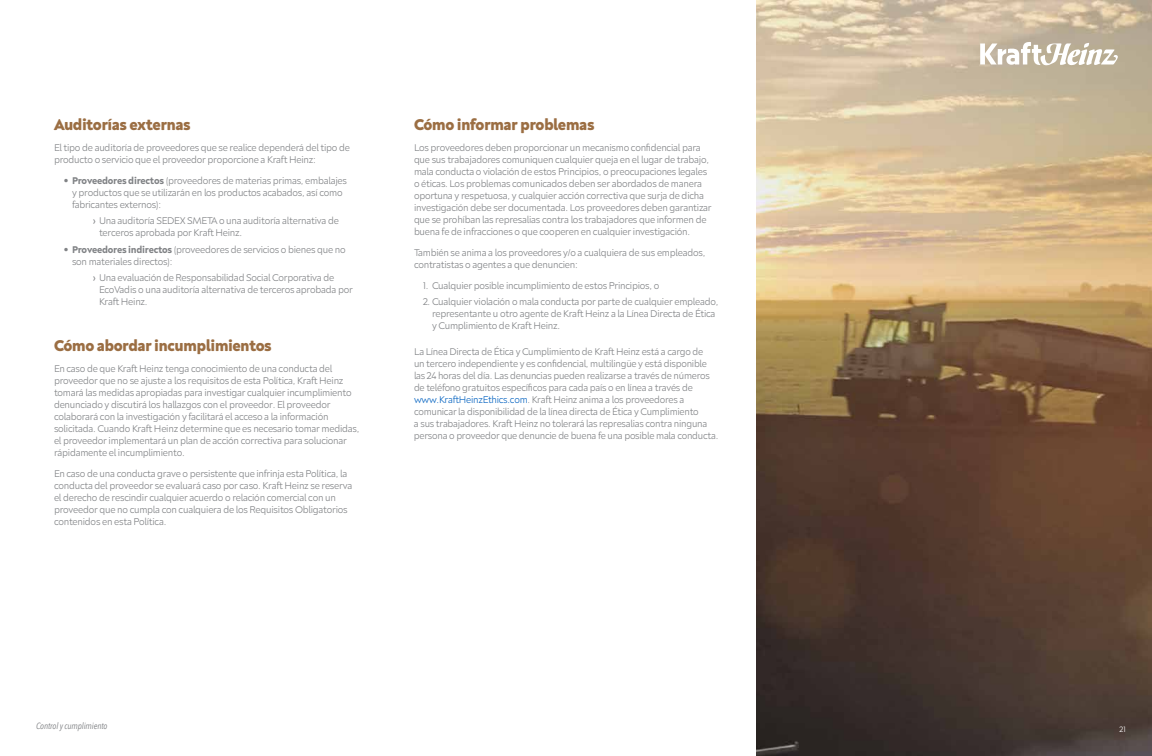
<style>
.page{position:relative;width:1152px;height:756px;background:#fff}
.page>*{position:absolute;margin:0;border:0;box-sizing:border-box;transform-origin:0 0}
.t1{font:800 16px "Neufreit";letter-spacing:-.03em;color:#9b6e43}
.t2{font:300 10px/12px "Neufreit";letter-spacing:-.02em;color:#808285}
.t3{font:italic 9px "Avenir Next Condensed";letter-spacing:-.01em;color:#808285}
.t4{font:300 8px "Neufreit";color:#fff}
.s1{font-family:"Franklin Gothic";font-weight:400}
.s2{font-weight:700}
.s3{font-weight:500}
.s4{color:#0563c1}
</style>
<div class="page">
<img style="left:756px;top:0;width:396px;height:756px">
<svg style="left:980px;top:42px;width:138px;height:25px"></svg>
<h1 class="t1" style="left:54px;top:115px;width:138px">Auditorías externas</h1>
<p class="t2" style="left:54px;top:141px;width:297px">El tipo de auditoría de proveedores que se realice dependerá del tipo de producto o servicio que el proveedor proporcione a Kraft Heinz:</p>
<p class="t2" style="left:72px;top:174px;width:277px;text-indent:-9px"><span class="s1">•</span> <span class="s2">Proveedores directos</span> (proveedores de materias primas, embalajes y productos que se utilizarán en los productos acabados, así como fabricantes externos):</p>
<p class="t2" style="left:99px;top:215px;width:241px;text-indent:-6px"><span class="s3">›</span> Una auditoría SEDEX SMETA o una auditoría alternativa de terceros aprobada por Kraft Heinz.</p>
<p class="t2" style="left:72px;top:243px;width:275px;text-indent:-9px"><span class="s1">•</span> <span class="s2">Proveedores indirectos</span> (proveedores de servicios o bienes que no son materiales directos):</p>
<p class="t2" style="left:99px;top:272px;width:255px;text-indent:-6px"><span class="s3">›</span> Una evaluación de Responsabilidad Social Corporativa de<br>EcoVadis o una auditoría alternativa de terceros aprobada por<br>Kraft Heinz.</p>
<h1 class="t1" style="left:54px;top:336px;width:219px">Cómo abordar incumplimientos</h1>
<p class="t2" style="left:54px;top:362px;width:307px">En caso de que Kraft Heinz tenga conocimiento de una conducta del proveedor que no se ajuste a los requisitos de esta Política, Kraft Heinz tomará las medidas apropiadas para investigar cualquier incumplimiento denunciado y discutirá los hallazgos con el proveedor. El proveedor colaborará con la investigación y facilitará el acceso a la información solicitada. Cuando Kraft Heinz determine que es necesario tomar medidas, el proveedor implementará un plan de acción correctiva para solucionar rápidamente el incumplimiento.</p>
<p class="t2" style="left:54px;top:467px;width:300px">En caso de una conducta grave o persistente que infrinja esta Política, la conducta del proveedor se evaluará caso por caso. Kraft Heinz se reserva el derecho de rescindir cualquier acuerdo o relación comercial con un proveedor que no cumpla con cualquiera de los Requisitos Obligatorios contenidos en esta Política.</p>
<h1 class="t1" style="left:414px;top:115px;width:182px">Cómo informar problemas</h1>
<p class="t2" style="left:414px;top:141px;width:299px">Los proveedores deben proporcionar un mecanismo confidencial para que sus trabajadores comuniquen cualquier queja en el lugar de trabajo, mala conducta o violación de estos Principios, o preocupaciones legales o éticas. Los problemas comunicados deben ser abordados de manera oportuna y respetuosa, y cualquier acción correctiva que surja de dicha investigación debe ser documentada. Los proveedores deben garantizar que se prohíban las represalias contra los trabajadores que informen de buena fe de infracciones o que cooperen en cualquier investigación.</p>
<p class="t2" style="left:414px;top:246px;width:293px">También se anima a los proveedores y/o a cualquiera de sus empleados, contratistas o agentes a que denuncien:</p>
<p class="t2" style="left:423px;top:279px;width:238px">1. Cualquier posible incumplimiento de estos Principios, o</p>
<p class="t2" style="left:432px;top:296px;width:288px;text-indent:-9px">2. Cualquier violación o mala conducta por parte de cualquier empleado, representante u otro agente de Kraft Heinz a la Línea Directa de Ética y Cumplimiento de Kraft Heinz.</p>
<p class="t2" style="left:414px;top:345px;width:306px">La Línea Directa de Ética y Cumplimiento de Kraft Heinz está a cargo de<br>un tercero independiente y es confidencial, multilingüe y está disponible las 24 horas del día. Las denuncias pueden realizarse a través de números de teléfono gratuitos específicos para cada país o en línea a través de <span class="s4">www.KraftHeinzEthics.com</span>. Kraft Heinz anima a los proveedores a comunicar la disponibilidad de la línea directa de Ética y Cumplimiento<br>a sus trabajadores. Kraft Heinz no tolerará las represalias contra ninguna persona o proveedor que denuncie de buena fe una posible mala conducta.</p>
<p class="t3" style="left:36px;top:720px;width:73px">Control y cumplimiento</p>
<p class="t4" style="left:1120px;top:725px;width:8px">21</p>
</div>
